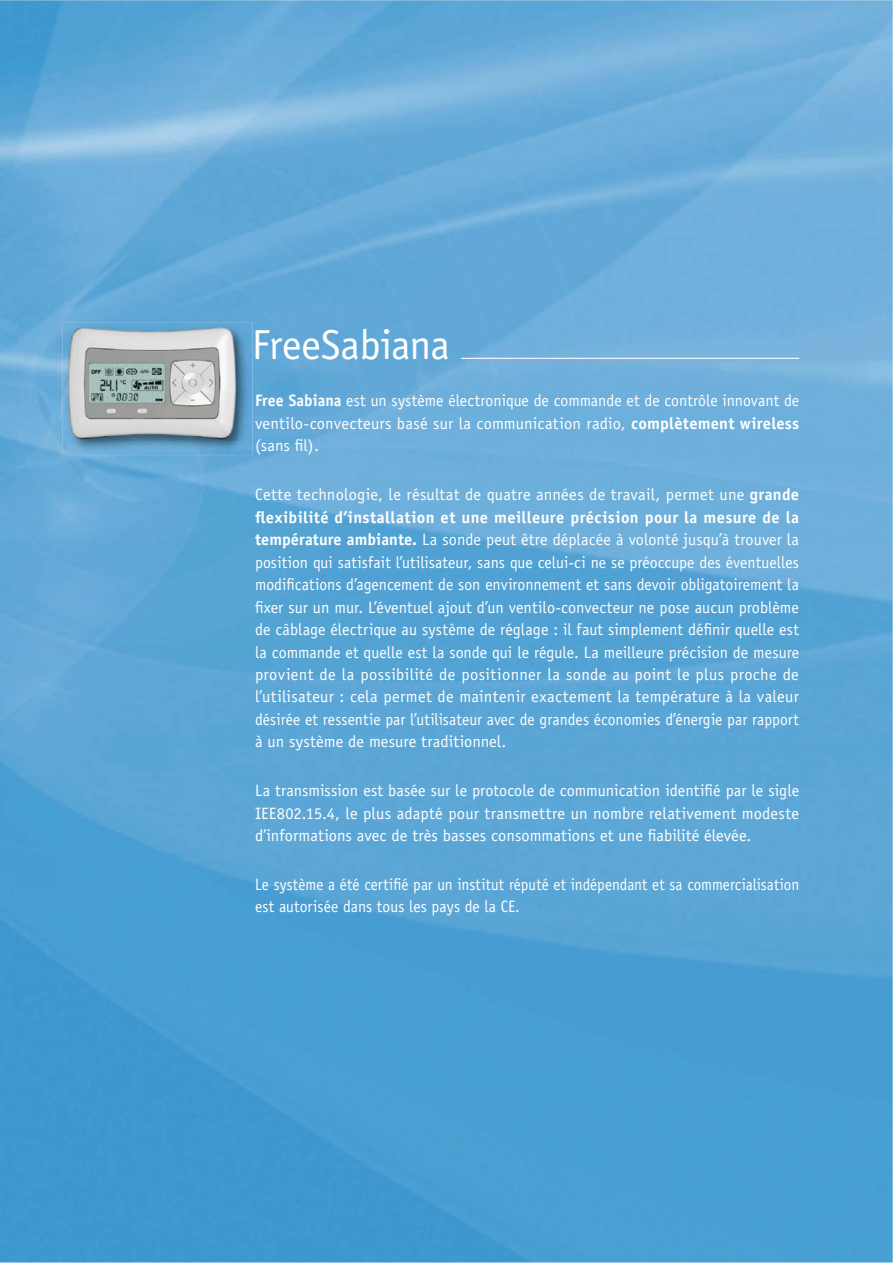
<style>
.page{position:relative;width:893px;height:1263px;background:#fff}
.page>*{position:absolute;margin:0;border:0;box-sizing:border-box;transform-origin:0 0}
.t1{font:42px "Officina Sans";letter-spacing:-.01em;color:#fff}
.t2{font:16.5px/22.5px "Officina Sans";letter-spacing:.005em;color:#fff;text-align:justify}
.t3{font:16.5px/22.5px "Officina Sans";letter-spacing:.005em;color:#fff;text-align:justify;scale:.96 1}
.t4{font:16.5px/22.5px "Officina Sans";letter-spacing:.005em;color:#fff;scale:.92 1}
.s1{font-weight:700}
</style>
<div class="page">
<img style="left:0;top:0;width:893px;height:1263px">
<hr style="left:461px;top:358px;width:338px;height:1px;background:#fff">
<img style="left:63px;top:323px;width:189px;height:132px">
<img style="left:66px;top:325px;width:171px;height:116px">
<h1 class="t1" style="left:252px;top:329px;width:200px">FreeSabiana</h1>
<p class="t3" style="left:255px;top:391px;width:568px"><span class="s1">Free Sabiana</span> est un système électronique de commande et de contrôle innovant de ventilo-convecteurs basé sur la communication radio, <span class="s1">complètement wireless </span>(sans fil).</p>
<p class="t2" style="left:255px;top:485px;width:546px">Cette technologie, le résultat de quatre années de travail, permet une <span class="s1">grande flexibilité d’installation et une meilleure précision pour la mesure de la température ambiante.</span> La sonde peut être déplacée à volonté jusqu’à trouver la position qui satisfait l’utilisateur, sans que celui-ci ne se préoccupe des éventuelles modifications d’agencement de son environnement et sans devoir obligatoirement la fixer sur un mur. L’éventuel ajout d’un ventilo-convecteur ne pose aucun problème de câblage électrique au système de réglage : il faut simplement définir quelle est la commande et quelle est la sonde qui le régule. La meilleure précision de mesure provient de la possibilité de positionner la sonde au point le plus proche de l’utilisateur : cela permet de maintenir exactement la température à la valeur désirée et ressentie par l’utilisateur avec de grandes économies d’énergie par rapport à un système de mesure traditionnel.</p>
<p class="t2" style="left:255px;top:781px;width:546px">La transmission est basée sur le protocole de communication identifié par le sigle IEE802.15.4, le plus adapté pour transmettre un nombre relativement modeste d’informations avec de très basses consommations et une fiabilité élevée.</p>
<p class="t4" style="left:255px;top:874px;width:593px">Le système a été certifié par un institut réputé et indépendant et sa commercialisation est autorisée dans tous les pays de la CE.</p>
</div>
